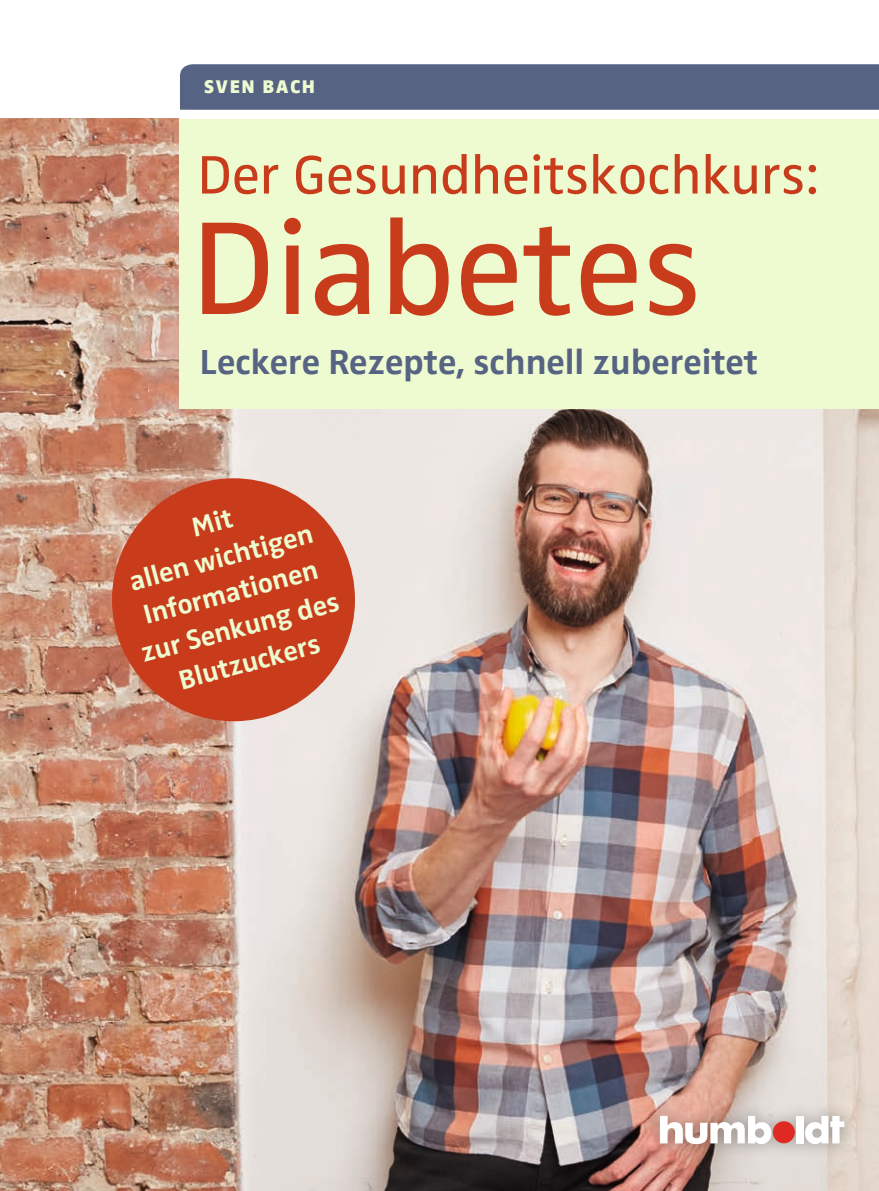
<style>
.page{position:relative;width:879px;height:1191px;background:#fff}
.page>*{position:absolute;margin:0;border:0;box-sizing:border-box;transform-origin:0 0}
.t1{font:136.8px "Zwo Pro";color:#c83c1b}
.t2{font:56px "Zwo Pro";color:#c83c1b}
.t3{font:700 36px "Zwo Pro";color:#566383}
.t4{font:700 28px/36px "Zwo Pro";color:#eefad0;text-align:center}
.t5{font:900 19px "Zwo Pro";letter-spacing:.09em;color:#eefad0}
</style>
<div class="page">
<img style="left:0;top:119px;width:879px;height:1072px">
<div style="left:180px;top:64px;width:699px;height:46px;background:#566383"></div>
<div style="left:180px;top:119px;width:699px;height:289px;background:#eefad0"></div>
<div style="left:644px;top:1100px;width:215px;height:59px;background:#151616;opacity:.26"></div>
<div style="left:773px;top:1121px;width:22px;height:22px;background:#df2923;border-radius:50%"></div>
<svg style="left:660px;top:1115px;width:111px;height:29px"></svg>
<div style="left:796px;top:1115px;width:7px;height:28px;background:#fff"></div>
<svg style="left:805px;top:1115px;width:39px;height:29px"></svg>
<div style="left:112px;top:478px;width:243px;height:243px;background:#c83c1b;border-radius:50%"></div>
<p class="t5" style="left:204px;top:75px;width:112px">SVEN BACH</p>
<h2 class="t2" style="left:198px;top:142px;width:622px">Der Gesundheitskochkurs:</h2>
<h1 class="t1" style="left:191px;top:189px;width:512px">Diabetes</h1>
<p class="t3" style="left:200px;top:341px;width:560px">Leckere Rezepte, schnell zubereitet</p>
<p class="t4" style="left:109px;top:532px;width:205px;rotate:-15deg">Mit<br>allen wichtigen<br>Informationen zur Senkung des<br>Blutzuckers</p>
</div>
